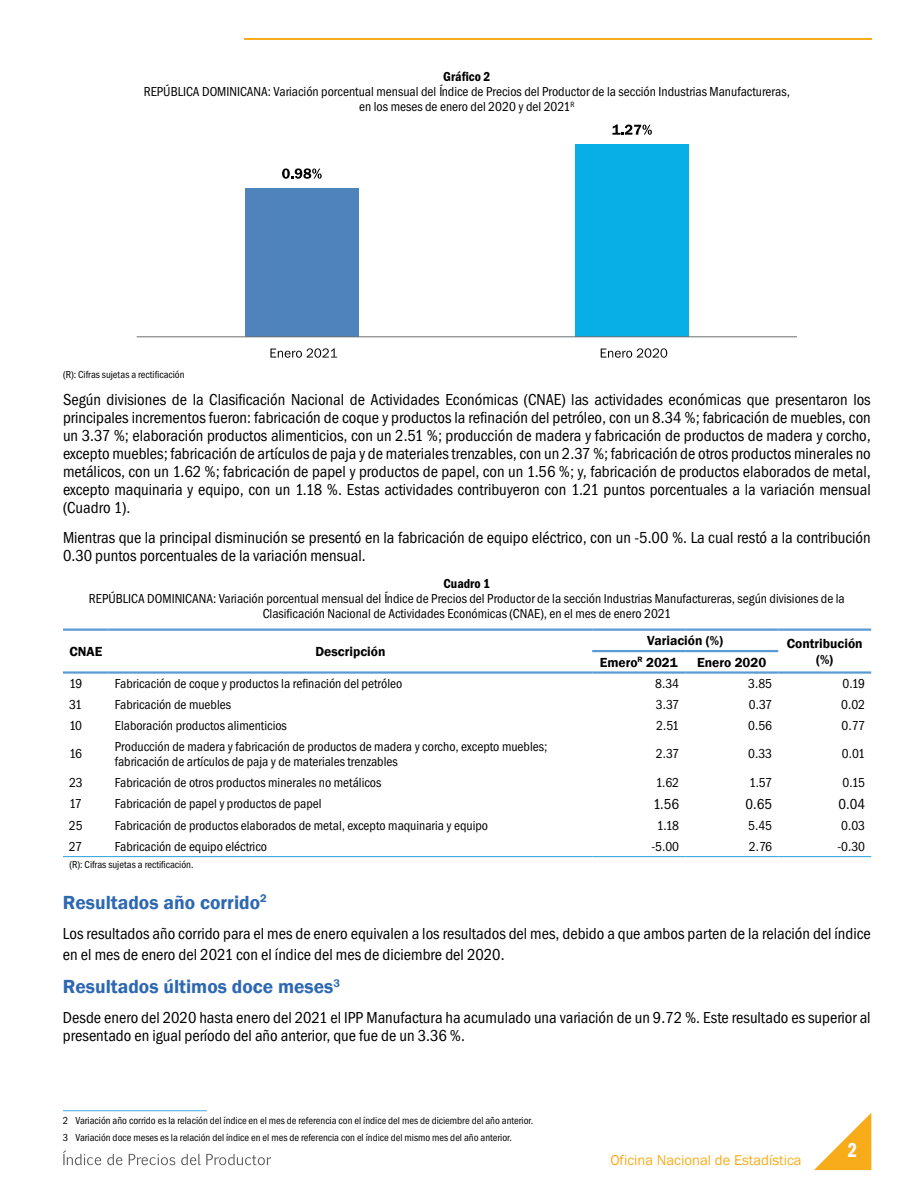
<style>
.page{position:relative;width:918px;height:1188px;background:#fff}
.page>*{position:absolute;margin:0;border:0;box-sizing:border-box;transform-origin:0 0}
.t1{font:21px "ITC Franklin Gothic Std Dm Cp";color:#fff}
.t2{font:600 19.5px "Franklin Gothic";color:#2d68b2}
.t3{font:16.5px/18px "Franklin Got Itc TOT Boo Con";color:#000}
.t4{font:15px "Franklin Got Itc TOT Boo Con";color:#000}
.t5{font:14.7px "Franklin Gothic";color:#f8ac1a}
.t6{font:13.5px/15px "Franklin Got Itc TOT Boo Con";color:#000;text-align:center}
.t7{font:600 13.5px "Franklin Gothic";color:#000}
.t8{font:13.5px "Franklin Got Itc TOT Dem Con";color:#000}
.t9{font:10.5px/16.5px "Franklin Got Itc TOT Boo Con";color:#000}
</style>
<div class="page">
<hr style="left:245px;top:38px;width:627px;height:1px;background:#f8ac1a">
<svg style="left:814px;top:1113px;width:57px;height:57px"></svg>
<svg style="left:63px;top:1150px;width:38px;height:15px"></svg>
<svg style="left:107px;top:1154px;width:15px;height:11px"></svg>
<svg style="left:129px;top:1154px;width:46px;height:11px"></svg>
<svg style="left:181px;top:1154px;width:90px;height:11px"></svg>
<div style="left:245px;top:189px;width:113px;height:148px;background:#4f83bc"></div>
<div style="left:576px;top:145px;width:113px;height:192px;background:#08afe6"></div>
<hr style="left:137px;top:336px;width:660px;height:1px;background:#6d6e71">
<svg style="left:282px;top:168px;width:40px;height:11px"></svg>
<svg style="left:612px;top:125px;width:40px;height:10px"></svg>
<svg style="left:270px;top:348px;width:67px;height:10px"></svg>
<svg style="left:601px;top:348px;width:66px;height:10px"></svg>
<hr style="left:63px;top:629px;width:46px;height:2px;background:#5b9bd5">
<hr style="left:109px;top:629px;width:483px;height:2px;background:#5b9bd5">
<hr style="left:592px;top:629px;width:93px;height:2px;background:#5b9bd5">
<hr style="left:685px;top:629px;width:93px;height:2px;background:#5b9bd5">
<hr style="left:778px;top:629px;width:93px;height:2px;background:#5b9bd5">
<hr style="left:592px;top:650px;width:93px;height:2px;background:#5b9bd5">
<hr style="left:685px;top:650px;width:93px;height:2px;background:#5b9bd5">
<hr style="left:63px;top:671px;width:46px;height:3px;background:#5b9bd5">
<hr style="left:109px;top:671px;width:483px;height:3px;background:#5b9bd5">
<hr style="left:592px;top:671px;width:93px;height:3px;background:#5b9bd5">
<hr style="left:685px;top:671px;width:93px;height:3px;background:#5b9bd5">
<hr style="left:778px;top:671px;width:93px;height:3px;background:#5b9bd5">
<hr style="left:63px;top:856px;width:46px;height:1px;background:#41abe1">
<hr style="left:109px;top:856px;width:483px;height:1px;background:#41abe1">
<hr style="left:592px;top:856px;width:93px;height:1px;background:#41abe1">
<hr style="left:685px;top:856px;width:93px;height:1px;background:#41abe1">
<hr style="left:778px;top:856px;width:93px;height:1px;background:#41abe1">
<hr style="left:63px;top:1110px;width:144px;height:1px;background:#41abe1">
<p class="t8" style="left:443px;top:69px;width:49px">Gráfico 2</p>
<p class="t6" style="left:144px;top:84px;width:648px">REPÚBLICA DOMINICANA: Variación porcentual mensual del Índice de Precios del Productor de la sección Industrias Manufactureras, en los meses de enero del 2020 y del 2021<sup>R</sup></p>
<p class="t9" style="left:63px;top:366px;width:123px">(R): Cifras sujetas a rectificación</p>
<p class="t3" style="left:63px;top:391px;width:809px;text-align:justify">Según divisiones de la Clasificación Nacional de Actividades Económicas (CNAE) las actividades económicas que presentaron los principales incrementos fueron: fabricación de coque y productos la refinación del petróleo, con un 8.34 %; fabricación de muebles, con un 3.37 %; elaboración productos alimenticios, con un 2.51 %; producción de madera y fabricación de productos de madera y corcho, excepto muebles; fabricación de artículos de paja y de materiales trenzables, con un 2.37 %; fabricación de otros productos minerales no metálicos, con un 1.62 %; fabricación de papel y productos de papel, con un 1.56 %; y, fabricación de productos elaborados de metal, excepto maquinaria y equipo, con un 1.18 %. Estas actividades contribuyeron con 1.21 puntos porcentuales a la variación mensual (Cuadro 1).</p>
<p class="t3" style="left:63px;top:529px;width:809px">Mientras que la principal disminución se presentó en la fabricación de equipo eléctrico, con un -5.00 %. La cual restó a la contribución<br>0.30 puntos porcentuales de la variación mensual.</p>
<p class="t8" style="left:444px;top:576px;width:48px">Cuadro 1</p>
<p class="t6" style="left:89px;top:591px;width:757px">REPÚBLICA DOMINICANA: Variación porcentual mensual del Índice de Precios del Productor de la sección Industrias Manufactureras, según divisiones de la<br>Clasificación Nacional de Actividades Económicas (CNAE), en el mes de enero 2021</p>
<p class="t7" style="left:69px;top:643px;width:35px">CNAE</p>
<p class="t7" style="left:316px;top:643px;width:71px">Descripción</p>
<p class="t7" style="left:647px;top:632px;width:77px">Variación (%)</p>
<p class="t7" style="left:787px;top:635px;width:77px">Contribución</p>
<p class="t7" style="left:600px;top:654px;width:80px">Emero<sup>R</sup> 2021</p>
<p class="t7" style="left:816px;top:651px;width:19px">(%)</p>
<p class="t7" style="left:697px;top:654px;width:71px">Enero 2020</p>
<p class="t6" style="left:69px;top:676px;width:15px">19</p>
<p class="t6" style="left:115px;top:676px;width:289px">Fabricación de coque y productos la refinación del petróleo</p>
<p class="t6" style="left:655px;top:676px;width:25px">8.34</p>
<p class="t6" style="left:748px;top:676px;width:25px">3.85</p>
<p class="t6" style="left:843px;top:676px;width:24px">0.19</p>
<p class="t6" style="left:69px;top:697px;width:15px">31</p>
<p class="t6" style="left:115px;top:697px;width:118px">Fabricación de muebles</p>
<p class="t6" style="left:656px;top:697px;width:25px">3.37</p>
<p class="t6" style="left:749px;top:697px;width:25px">0.37</p>
<p class="t6" style="left:841px;top:697px;width:25px">0.02</p>
<p class="t6" style="left:69px;top:718px;width:15px">10</p>
<p class="t6" style="left:115px;top:718px;width:174px">Elaboración productos alimenticios</p>
<p class="t6" style="left:656px;top:718px;width:24px">2.51</p>
<p class="t6" style="left:748px;top:718px;width:25px">0.56</p>
<p class="t6" style="left:842px;top:718px;width:25px">0.77</p>
<p class="t6" style="left:69px;top:746px;width:15px">16</p>
<p class="t6" style="left:115px;top:739px;width:434px;text-align:left">Producción de madera y fabricación de productos de madera y corcho, excepto muebles; fabricación de artículos de paja y de materiales trenzables</p>
<p class="t6" style="left:656px;top:746px;width:25px">2.37</p>
<p class="t6" style="left:748px;top:746px;width:25px">0.33</p>
<p class="t6" style="left:842px;top:746px;width:25px">0.01</p>
<p class="t6" style="left:69px;top:775px;width:15px">23</p>
<p class="t6" style="left:115px;top:775px;width:268px">Fabricación de otros productos minerales no metálicos</p>
<p class="t6" style="left:656px;top:775px;width:25px">1.62</p>
<p class="t6" style="left:749px;top:775px;width:24px">1.57</p>
<p class="t6" style="left:843px;top:775px;width:24px">0.15</p>
<p class="t6" style="left:69px;top:796px;width:14px">17</p>
<p class="t6" style="left:115px;top:796px;width:208px">Fabricación de papel y productos de papel</p>
<p class="t4" style="left:653px;top:795px;width:28px">1.56</p>
<p class="t4" style="left:746px;top:795px;width:28px">0.65</p>
<p class="t4" style="left:839px;top:795px;width:28px">0.04</p>
<p class="t6" style="left:69px;top:818px;width:15px">25</p>
<p class="t6" style="left:115px;top:818px;width:375px">Fabricación de productos elaborados de metal, excepto maquinaria y equipo</p>
<p class="t6" style="left:657px;top:818px;width:24px">1.18</p>
<p class="t6" style="left:748px;top:818px;width:25px">5.45</p>
<p class="t6" style="left:841px;top:818px;width:25px">0.03</p>
<p class="t6" style="left:69px;top:839px;width:15px">27</p>
<p class="t6" style="left:115px;top:839px;width:154px">Fabricación de equipo eléctrico</p>
<p class="t6" style="left:651px;top:839px;width:29px">-5.00</p>
<p class="t6" style="left:749px;top:839px;width:25px">2.76</p>
<p class="t6" style="left:837px;top:839px;width:29px">-0.30</p>
<p class="t9" style="left:69px;top:856px;width:126px">(R): Cifras sujetas a rectificación.</p>
<p class="t2" style="left:63px;top:890px;width:205px">Resultados año corrido<sup>2</sup></p>
<p class="t3" style="left:63px;top:922px;width:809px;line-height:21.6px">Los resultados año corrido para el mes de enero equivalen a los resultados del mes, debido a que ambos parten de la relación del índice en el mes de enero del 2021 con el índice del mes de diciembre del 2020.</p>
<p class="t2" style="left:63px;top:975px;width:279px">Resultados últimos doce meses<sup>3</sup></p>
<p class="t3" style="left:63px;top:1009px;width:809px">Desde enero del 2020 hasta enero del 2021 el IPP Manufactura ha acumulado una variación de un 9.72 %. Este resultado es superior al presentado en igual período del año anterior, que fue de un 3.36 %.</p>
<p class="t9" style="left:63px;top:1113px;width:472px">2 Variación año corrido es la relación del índice en el mes de referencia con el índice del mes de diciembre del año anterior.<br>3 Variación doce meses es la relación del índice en el mes de referencia con el índice del mismo mes del año anterior.</p>
<p class="t5" style="left:610px;top:1151px;width:193px">Oficina Nacional de Estadística</p>
<p class="t1" style="left:848px;top:1139px;width:10px">2</p>
</div>
